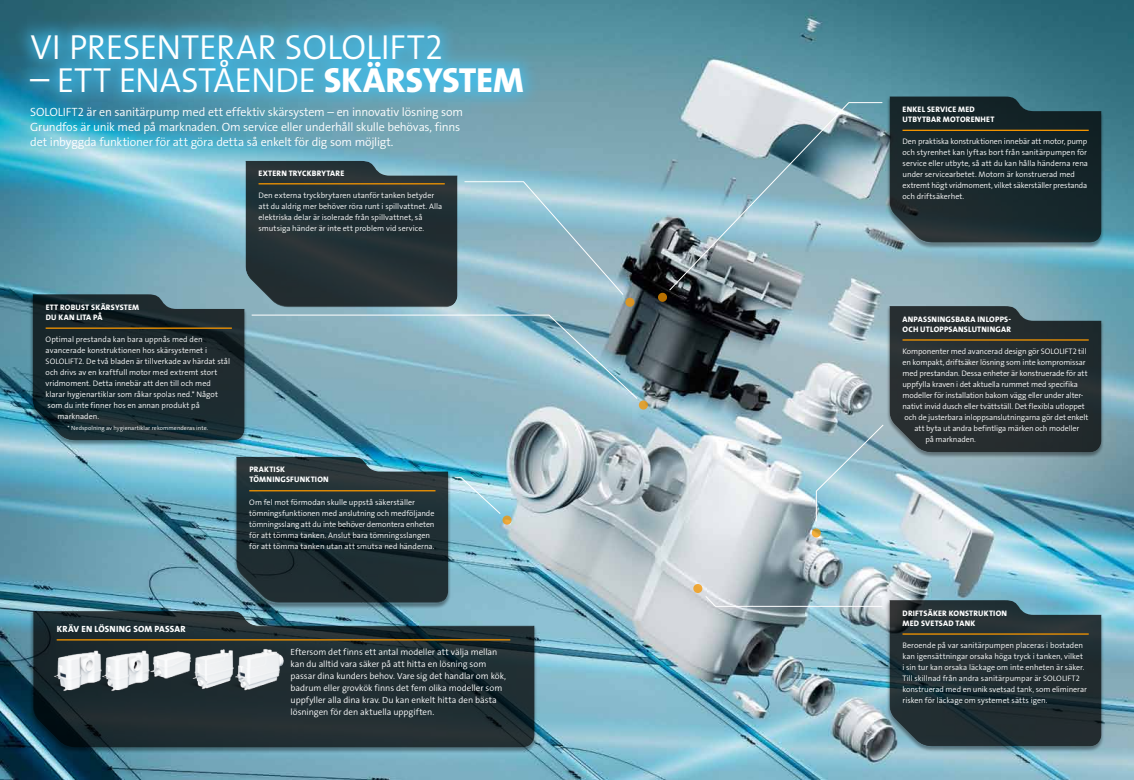
<style>
.page{position:relative;width:1134px;height:780px;background:#fff}
.page>*{position:absolute;margin:0;border:0;box-sizing:border-box;transform-origin:0 0}
.t1{font:35px "Grundfos The Sans V2 OT 4 SL";color:#fff}
.t2{font:35px "Grundfos The Sans V2 OT 8 XB";color:#fff}
.t3{font:12px/15px "Grundfos The Sans V2 OT 4 SL";letter-spacing:-.015em;color:#fff}
.t4{font:9px/12px "Grundfos The Sans V2 OT 4 SL";letter-spacing:-.005em;color:#fff}
.t5{font:9px "Grundfos The Sans V2 OT 8 XB";letter-spacing:.025em;color:#fff}
.t6{font:8px/11px "Grundfos The Sans V2 OT 4 SL";letter-spacing:-.005em;color:#fff}
.t7{font:8px/10px "Grundfos The Sans V2 OT 8 XB";letter-spacing:.03em;color:#fff}
.t8{font:6px "Grundfos The Sans V2 OT 4 SL";letter-spacing:.01em;color:#fff}
</style>
<div class="page">
<img style="left:0;top:0;width:1134px;height:780px">
<div style="left:29px;top:610px;width:508px;height:143px;background:#000;opacity:.5"></div>
<div style="left:32px;top:609px;width:503px;height:137px;background:#fff;opacity:.75"></div>
<div style="left:60px;top:610px;width:476px;height:137px;background:#000;opacity:.75"></div>
<hr style="left:57px;top:639px;width:453px;height:1px;background:#f49500">
<img style="left:195px;top:645px;width:54px;height:57px">
<img style="left:112px;top:646px;width:20px;height:57px">
<img style="left:39px;top:646px;width:73px;height:57px">
<img style="left:132px;top:640px;width:63px;height:64px">
<img style="left:219px;top:648px;width:72px;height:55px">
<svg style="left:639px;top:400px;width:9px;height:9px"></svg>
<svg style="left:668px;top:102px;width:215px;height:189px;background:#94b0bb"></svg>
<svg style="left:658px;top:293px;width:9px;height:9px"></svg>
<svg style="left:812px;top:528px;width:9px;height:9px"></svg>
<svg style="left:704px;top:595px;width:179px;height:12px;background:#a7b6be"></svg>
<svg style="left:693px;top:584px;width:9px;height:9px"></svg>
<svg style="left:454px;top:476px;width:48px;height:39px;background:#98d2e2"></svg>
<svg style="left:502px;top:515px;width:10px;height:9px"></svg>
<div style="left:29px;top:294px;width:219px;height:152px;background:#000;opacity:.5"></div>
<div style="left:886px;top:599px;width:218px;height:153px;background:#000;opacity:.5"></div>
<div style="left:889px;top:599px;width:213px;height:148px;background:#fff;opacity:.75"></div>
<div style="left:889px;top:599px;width:214px;height:144px;background:#000;opacity:.75"></div>
<hr style="left:902px;top:633px;width:187px;height:1px;background:#f49500">
<div style="left:886px;top:96px;width:218px;height:153px;background:#000;opacity:.5"></div>
<div style="left:889px;top:96px;width:213px;height:147px;background:#fff;opacity:.75"></div>
<div style="left:889px;top:95px;width:214px;height:144px;background:#000;opacity:.75"></div>
<hr style="left:902px;top:130px;width:187px;height:1px;background:#f49500">
<svg style="left:33px;top:161px;width:605px;height:279px;background:#6e96a3"></svg>
<div style="left:245px;top:160px;width:213px;height:148px;background:#fff;opacity:.75"></div>
<div style="left:245px;top:160px;width:213px;height:144px;background:#000;opacity:.75"></div>
<hr style="left:259px;top:183px;width:186px;height:1px;background:#f49500">
<svg style="left:815px;top:306px;width:286px;height:216px;background:#96b7c3"></svg>
<div style="left:889px;top:305px;width:213px;height:148px;background:#fff;opacity:.75"></div>
<div style="left:889px;top:305px;width:214px;height:144px;background:#000;opacity:.75"></div>
<hr style="left:902px;top:339px;width:187px;height:1px;background:#f49500">
<div style="left:233px;top:456px;width:218px;height:153px;background:#000;opacity:.5"></div>
<div style="left:235px;top:456px;width:213px;height:147px;background:#fff;opacity:.75"></div>
<div style="left:235px;top:455px;width:214px;height:145px;background:#000;opacity:.75"></div>
<hr style="left:249px;top:490px;width:186px;height:1px;background:#f49500">
<div style="left:12px;top:16px;width:529px;height:94px;background:#3fc0f0;opacity:.8"></div>
<h1 class="t1" style="left:31px;top:24px;width:59px">Vi presenterar</h1>
<h1 class="t1" style="left:285px;top:24px;width:159px">SOLOLIFT2</h1>
<h1 class="t1" style="left:30px;top:57px;width:45px">– ett</h1>
<h1 class="t1" style="left:119px;top:57px;width:21px">enastående</h1>
<h1 class="t2" style="left:324px;top:57px;width:140px">SKÄRSYSTEM</h1>
<p class="t3" style="left:30px;top:104px;width:434px">SOLOLIFT2 är en sanitärpump med ett effektiv skärsystem – en innovativ lösning som<br>Grundfos är unik med på marknaden. Om service eller underhåll skulle behövas, finns det inbyggda funktioner för att göra detta så enkelt för dig som möjligt.</p>
<p class="t7" style="left:259px;top:169px;width:86px">EXTE RN TRYCKBRYTA RE</p>
<p class="t6" style="left:259px;top:190px;width:185px">Den externa tryckbrytaren utanför tanken betyder att du aldrig mer behöver röra runt i spillvattnet. Alla elektriska delar är isolerade från spillvattnet, så smutsiga händer är inte ett problem vid service.</p>
<p class="t7" style="left:46px;top:302px;width:33px">ETT ROBUST</p>
<p class="t7" style="left:91px;top:302px;width:31px">SKÄRSYSTEM</p>
<p class="t7" style="left:46px;top:312px;width:36px">DUKAN LITA</p>
<p class="t7" style="left:93px;top:312px;width:11px">PÅ</p>
<p class="t6" style="left:46px;top:334px;width:159px">Optimal prestanda kan bara uppnås med den</p>
<p class="t6" style="left:46px;top:345px;width:163px">avancerade konstruktionen hos skärsystemet i</p>
<p class="t6" style="left:46px;top:356px;width:186px">SOLOLIFT2. De två bladen är tillverkade av härdat stål</p>
<p class="t6" style="left:46px;top:367px;width:173px">och drivs av en kraftfull motor med extremt stort</p>
<p class="t6" style="left:46px;top:378px;width:167px">vridmoment. Detta innebär att den till och med</p>
<p class="t6" style="left:46px;top:389px;width:174px">klarar hygienartiklar som råkar spolas ned.* Något</p>
<p class="t6" style="left:48px;top:400px;width:154px">som du inte finner hos en annan produkt på</p>
<p class="t6" style="left:58px;top:411px;width:43px">marknaden.</p>
<p class="t8" style="left:68px;top:424px;width:142px">* Nedspolning av hygienartiklar rekommenderas inte.</p>
<p class="t7" style="left:249px;top:464px;width:59px">PRAKTISK<br>TÖMNINGS FUNKTI</p>
<p class="t7" style="left:317px;top:474px;width:13px">ON</p>
<p class="t6" style="left:249px;top:496px;width:187px">Om fel mot förmodan skulle uppstå säkerställer tömningsfunktionen med anslutning och medföljande tömningsslang att du inte behöver demontera enheten för att tömma tanken. Anslut bara tömningsslangen för att tömma tanken utan att smutsa ned händerna.</p>
<p class="t5" style="left:57px;top:623px;width:105px">KRÄV EN LÖSNING SOM PASSA</p>
<p class="t5" style="left:180px;top:623px;width:7px">R</p>
<p class="t4" style="left:291px;top:645px;width:217px">Eftersom det finns ett antal modeller att välja mellan kan du alltid vara säker på att hitta en lösning som passar dina kunders behov. Vare sig det handlar om kök, badrum eller grovkök finns det fem olika modeller som uppfyller alla dina krav. Du kan enkelt hitta den bästa lösningen för den aktuella uppgiften.</p>
<p class="t7" style="left:902px;top:104px;width:87px;text-indent:24px">SERVICE MED<br>UTBYTBAR MOTORENHET</p>
<p class="t6" style="left:902px;top:136px;width:187px">Den praktiska konstruktionen innebär att motor, pump och styrenhet kan lyftas bort från sanitärpumpen för service eller utbyte, så att du kan hålla händerna rena under servicearbetet. Motorn är konstruerad med extremt högt vridmoment, vilket säkerställer prestanda och driftsäkerhet.</p>
<p class="t7" style="left:902px;top:104px;width:13px">ENKEL</p>
<p class="t7" style="left:902px;top:314px;width:110px;text-indent:29px">NINGS BARA INLOPPS-<br>OCH UTLOPPSA NSLUT</p>
<p class="t7" style="left:902px;top:314px;width:19px">ANPASS</p>
<p class="t7" style="left:981px;top:324px;width:31px">NINGA R</p>
<p class="t6" style="left:902px;top:346px;width:186px">Komponenter med avancerad design gör SOLOLIFT2 till</p>
<p class="t6" style="left:902px;top:357px;width:185px">en kompakt, driftsäker lösning som inte kompromissar</p>
<p class="t6" style="left:902px;top:368px;width:187px">med prestandan. Dessa enheter är konstruerade för att</p>
<p class="t6" style="left:902px;top:379px;width:177px">uppfylla kraven i det aktuella rummet med specifika</p>
<p class="t6" style="left:902px;top:390px;width:182px">modeller för installation bakom vägg eller under alter-</p>
<p class="t6" style="left:902px;top:401px;width:184px">nativt invid dusch eller tvättställ. Det flexibla utloppet</p>
<p class="t6" style="left:904px;top:412px;width:185px">och de justerbara inloppsanslutningarna gör det enkelt</p>
<p class="t6" style="left:914px;top:423px;width:166px">att byta ut andra befintliga märken och modeller</p>
<p class="t6" style="left:925px;top:434px;width:52px">på marknaden.</p>
<p class="t7" style="left:902px;top:608px;width:78px">DRIFTSÄKE R KONSTRUKTI</p>
<p class="t7" style="left:996px;top:608px;width:13px">ON</p>
<p class="t7" style="left:902px;top:618px;width:30px">ME D SVETSA</p>
<p class="t7" style="left:948px;top:618px;width:28px">D TANK</p>
<p class="t6" style="left:902px;top:640px;width:186px">Beroende på var sanitärpumpen placeras i bostaden kan igensättningar orsaka höga tryck i tanken, vilket i sin tur kan orsaka läckage om inte enheten är säker.<br>Till skillnad från andra sanitärpumpar är SOLOLIFT2 konstruerad med en unik svetsad tank, som eliminerar risken för läckage om systemet sätts igen.</p>
</div>
